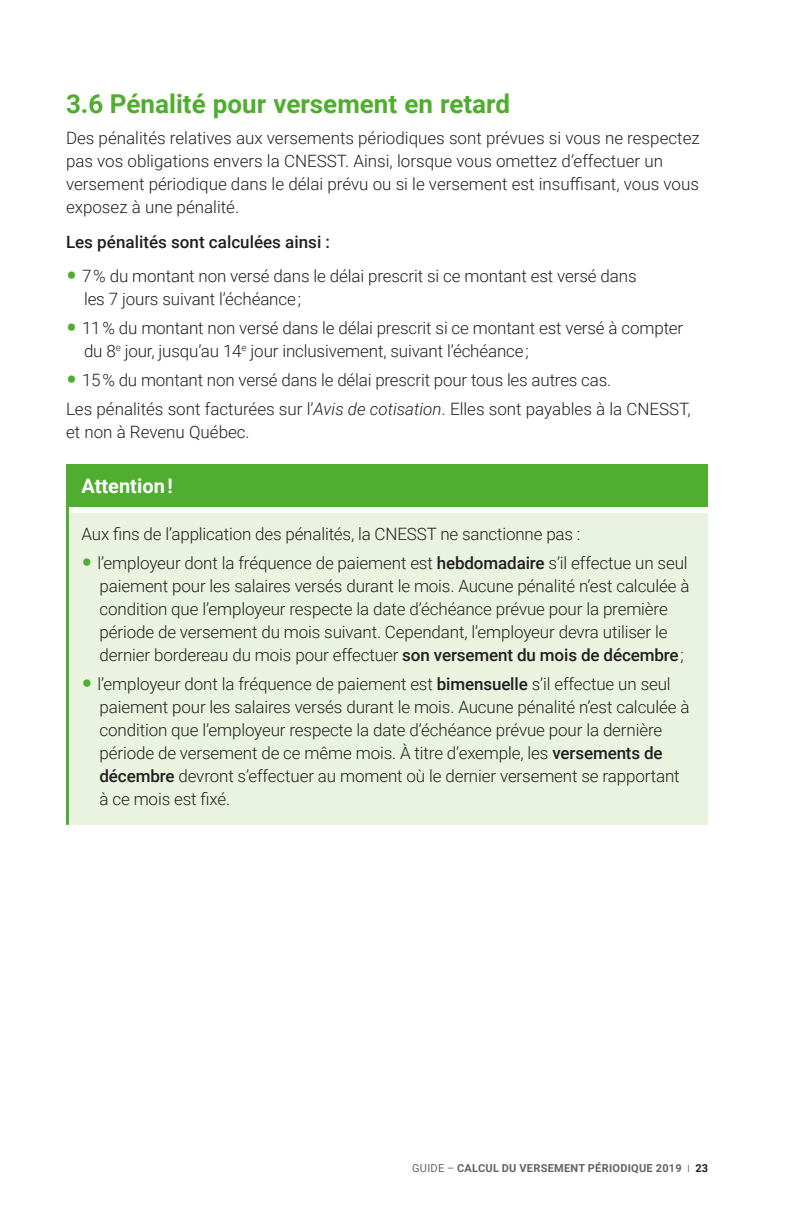
<style>
.page{position:relative;width:792px;height:1224px;background:#fff}
.page>*{position:absolute;margin:0;border:0;box-sizing:border-box;transform-origin:0 0}
._3-Sous-titre{font:700 26px "Roboto";color:#4fad2f}
.Premierement{font:700 20px "Roboto";color:#fff}
._3-Texte_courant{font:300 17px/23px "Roboto";letter-spacing:-.01em;color:#231f20}
._1-Texte_tableau{font:300 17px "Roboto";letter-spacing:-.01em;color:#231f20}
._3-Texte_courant-2{font:500 17px "Roboto";color:#231f20}
.t1{font:700 11px "Roboto";letter-spacing:.025em;color:#636366}
.s1{font-weight:700;font-size:30px;color:#4fad2f}
.s2{font-style:italic}
.s3{font-weight:500}
.s4{font-weight:400}
.s5{font-weight:900;font-size:8.6px}
.s6{color:#231f20}
</style>
<div class="page">
<div style="left:68px;top:464px;width:640px;height:43px;background:#4fad2f"></div>
<div style="left:68px;top:513px;width:640px;height:312px;background:#e9f3df"></div>
<hr style="left:66px;top:464px;width:3px;height:43px;background:#4fad2f">
<svg style="left:66px;top:507px;width:3px;height:6px"></svg>
<hr style="left:66px;top:513px;width:3px;height:312px;background:#4fad2f">
<p class="_3-Sous-titre" style="left:66px;top:86px;width:446px">3.6 Pénalité pour versement en retard</p>
<p class="_3-Texte_courant" style="left:66px;top:126px;width:635px">Des pénalités relatives aux versements périodiques sont prévues si vous ne respectez pas vos obligations envers la CNESST. Ainsi, lorsque vous omettez d’effectuer un versement périodique dans le délai prévu ou si le versement est insuffisant, vous vous exposez à une pénalité.</p>
<p class="_3-Texte_courant-2" style="left:66px;top:230px;width:266px">Les pénalités sont calculées ainsi :</p>
<p class="_3-Texte_courant" style="left:84px;top:264px;width:554px;text-indent:-18px"><span class="s1">•</span> 7 % du montant non versé dans le délai prescrit si ce montant est versé dans les 7 jours suivant l’échéance ;</p>
<p class="_3-Texte_courant" style="left:84px;top:316px;width:601px;text-indent:-18px"><span class="s1">•</span> 11 % du montant non versé dans le délai prescrit si ce montant est versé à compter du 8<sup>e</sup> jour, jusqu’au 14<sup>e</sup> jour inclusivement, suivant l’échéance ;</p>
<p class="_3-Texte_courant" style="left:66px;top:368px;width:547px"><span class="s1">•</span> 15 % du montant non versé dans le délai prescrit pour tous les autres cas.</p>
<p class="_3-Texte_courant" style="left:66px;top:397px;width:626px">Les pénalités sont facturées sur l’<span class="s2">Avis de cotisation</span>. Elles sont payables à la CNESST, et non à Revenu Québec.</p>
<p class="Premierement" style="left:82px;top:472px;width:93px">Attention !</p>
<p class="_1-Texte_tableau" style="left:82px;top:522px;width:501px">Aux fins de l’application des pénalités, la CNESST ne sanctionne pas :</p>
<p class="_3-Texte_courant" style="left:100px;top:551px;width:592px;text-indent:-18px"><span class="s1">•</span> l’employeur dont la fréquence de paiement est <span class="s3">hebdomadaire</span> s’il effectue un seul paiement pour les salaires versés durant le mois. Aucune pénalité n’est calculée à condition que l’employeur respecte la date d’échéance prévue pour la première période de versement du mois suivant. Cependant, l’employeur devra utiliser le dernier bordereau du mois pour effectuer <span class="s3">son versement du mois de décembre</span> ;</p>
<p class="_3-Texte_courant" style="left:100px;top:672px;width:592px;text-indent:-18px"><span class="s1">•</span> l’employeur dont la fréquence de paiement est <span class="s3">bimensuelle</span> s’il effectue un seul paiement pour les salaires versés durant le mois. Aucune pénalité n’est calculée à condition que l’employeur respecte la date d’échéance prévue pour la dernière période de versement de ce même mois. À titre d’exemple, les <span class="s3">versements de décembre</span> devront s’effectuer au moment où le dernier versement se rapportant à ce mois est fixé.</p>
<p class="t1" style="left:412px;top:1160px;width:297px"><span class="s4">GUIDE –</span> CALCUL DU VERSEMENT PÉRIODIQUE 2019 <span class="s5">|</span> <span class="s6">23</span></p>
</div>
